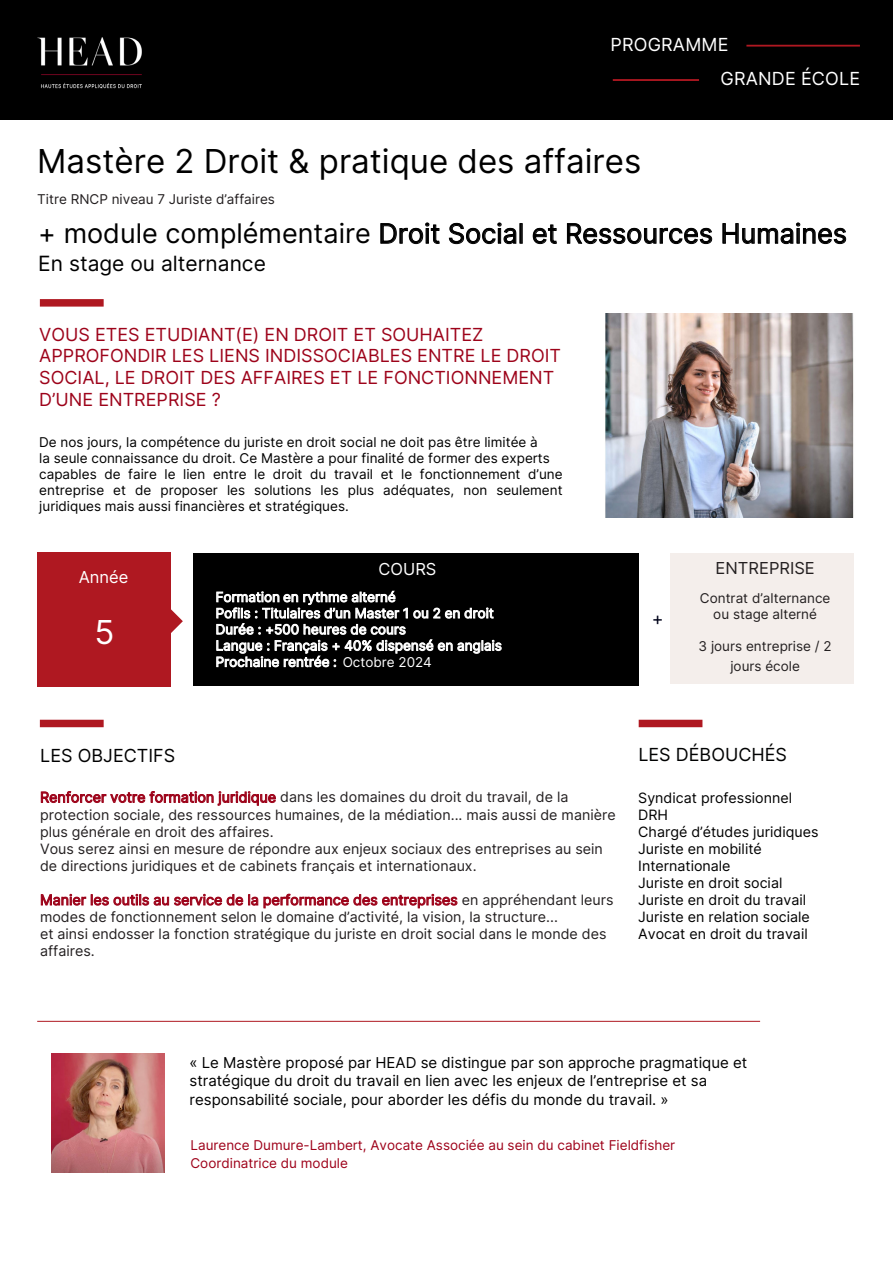
<style>
.page{position:relative;width:893px;height:1263px;background:#fff}
.page>*{position:absolute;margin:0;border:0;box-sizing:border-box;transform-origin:0 0}
.t1{font:33px "Inter";color:#000}
.t2{font:33px "Inter";color:#fff}
.t3{font:27px "Inter";color:#000}
.t4{font:21px "Inter";color:#000}
.t5{font:18px/21.6px "Inter";color:#9d031a}
.t6{font:18px "Inter";letter-spacing:.01em;color:#fff}
.t7{font:18px "Inter";color:#010202}
.t8{font:18px "Inter";color:#000001}
.t9{font:18px "Inter";color:#00031a}
.t10{font:16.5px "Inter";color:#231f20}
.t11{font:16.5px "Inter";color:#fff}
.t12{font:16.5px "Inter";color:#fff}
.t13{font:15px/18.5px "Inter";color:#000}
.t14{font:14.25px/17.1px "Inter";color:#231f20}
.t15{font:14.25px/17.1px "Inter";color:#000}
.t16{font:13.5px/16.2px "Inter";color:#000}
.t17{font:13.5px/16.2px "Inter";color:#fff}
.t18{font:13.5px/18px "Inter";color:#9e021a}
.t19{font:13.5px/16.2px "Inter";color:#231f20;text-align:center}
.t20{font:13.5px "Inter";color:#231f20}
.s1{font-style:inherit}
.s2{color:#9d031a}
</style>
<div class="page">
<img style="left:605px;top:313px;width:249px;height:204px">
<div style="left:40px;top:720px;width:64px;height:7px;background:#af1821"></div>
<div style="left:639px;top:720px;width:63px;height:7px;background:#af1821"></div>
<div style="left:40px;top:299px;width:64px;height:8px;background:#af1821"></div>
<div style="left:0;top:0;width:892px;height:120px;background:#000"></div>
<img style="left:37px;top:37px;width:105px;height:52px">
<hr style="left:746px;top:45px;width:114px;height:2px;background:#af1821">
<hr style="left:613px;top:79px;width:86px;height:2px;background:#af1821">
<div style="left:37px;top:552px;width:133px;height:135px;background:#af1821"></div>
<svg style="left:170px;top:608px;width:13px;height:26px"></svg>
<div style="left:670px;top:553px;width:184px;height:131px;background:#f4eeeb"></div>
<div style="left:194px;top:553px;width:445px;height:133px;background:#000"></div>
<hr style="left:37px;top:1021px;width:723px;height:1px;background:#af1821">
<img style="left:51px;top:1053px;width:113px;height:119px">
<p class="t6" style="left:610px;top:31px;width:120px">PROGRAMME</p>
<p class="t6" style="left:720px;top:66px;width:141px">GRANDE ÉCOLE</p>
<p class="t1" style="left:37px;top:137px;width:605px">Mastère 2 Droit &amp; pratique des affaires</p>
<p class="t20" style="left:37px;top:189px;width:239px">Titre RNCP niveau 7 Juriste d’affaires</p>
<p class="t3" style="left:38px;top:214px;width:810px"><span class="s1">+ module complémentaire</span> Droit Social et Ressources Humaines</p>
<p class="t4" style="left:38px;top:248px;width:229px">En stage ou alternance</p>
<p class="t5" style="left:39px;top:323px;width:523px">VOUS ETES ETUDIANT(E) EN DROIT ET SOUHAITEZ APPROFONDIR LES LIENS INDISSOCIABLES ENTRE LE DROIT SOCIAL, LE DROIT DES AFFAIRES ET LE FONCTIONNEMENT D’UNE ENTREPRISE ?</p>
<p class="t16" style="left:39px;top:433px;width:525px">De nos jours, la compétence du juriste en droit social ne doit pas être limitée à<br>la seule connaissance du droit. Ce Mastère a pour finalité de former des experts capables de faire le lien entre le droit du travail et le fonctionnement d’une entreprise et de proposer les solutions les plus adéquates, non seulement juridiques mais aussi financières et stratégiques.</p>
<p class="t12" style="left:379px;top:557px;width:59px">COURS</p>
<p class="t17" style="left:216px;top:588px;width:288px">Formation <span class="s1">en rythme alterné<br></span>Pofils : Titulaires d’un Master 1 ou 2 en droit Durée : +500 heures de cours<br>Langue : Français + 40% dispensé en anglais Prochaine rentrée : Octobre 2024</p>
<p class="t11" style="left:79px;top:565px;width:51px">Année</p>
<p class="t2" style="left:94px;top:608px;width:22px">5</p>
<p class="t9" style="left:652px;top:605px;width:13px">+</p>
<p class="t10" style="left:716px;top:556px;width:101px">ENTREPRISE</p>
<p class="t19" style="left:700px;top:590px;width:132px">Contrat d’alternance ou stage alterné</p>
<p class="t19" style="left:699px;top:635px;width:135px;line-height:20.5px">3 jours entreprise / 2 jours école</p>
<p class="t8" style="left:40px;top:742px;width:137px">LES OBJECTIFS</p>
<p class="t14" style="left:40px;top:788px;width:577px"><span class="s2">Renforcer votre formation juridique</span> dans les domaines du droit du travail, de la protection sociale, des ressources humaines, de la médiation... mais aussi de manière plus générale en droit des affaires.<br>Vous serez ainsi en mesure de répondre aux enjeux sociaux des entreprises au sein de directions juridiques et de cabinets français et internationaux.</p>
<p class="t14" style="left:40px;top:891px;width:575px"><span class="s2">Manier les outils au service de la performance des entreprises</span> en appréhendant leurs modes de fonctionnement selon le domaine d’activité, la vision, la structure...<br>et ainsi endosser la fonction stratégique du juriste en droit social dans le monde des affaires.</p>
<p class="t7" style="left:638px;top:741px;width:150px">LES DÉBOUCHÉS</p>
<p class="t15" style="left:638px;top:788px;width:182px">Syndicat professionnel<br>DRH<br>Chargé d’études juridiques<br>Juriste en mobilité<br>Internationale<br>Juriste en droit social<br>Juriste en droit du travail<br>Juriste en relation sociale<br>Avocat en droit du travail</p>
<p class="t13" style="left:189px;top:1053px;width:559px">« Le Mastère proposé par HEAD se distingue par son approche pragmatique et stratégique du droit du travail en lien avec les enjeux de l’entreprise et sa responsabilité sociale, pour aborder les défis du monde du travail. »</p>
<p class="t18" style="left:190px;top:1135px;width:486px">Laurence Dumure-Lambert, Avocate Associée au sein du cabinet Fieldfisher<br>Coordinatrice d<span class="s1">u module</span></p>
</div>
